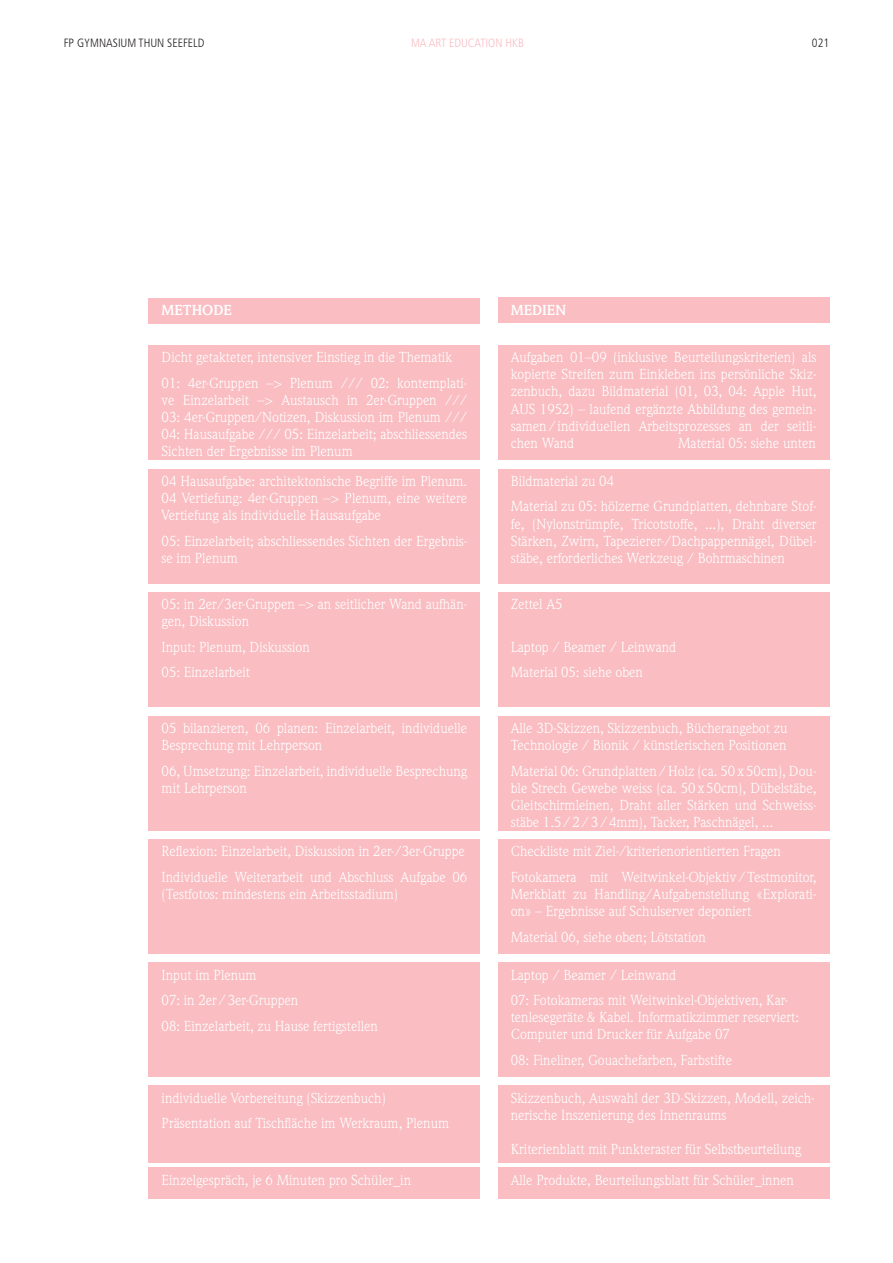
<style>
.page{position:relative;width:893px;height:1263px;background:#fff}
.page>*{position:absolute;margin:0;border:0;box-sizing:border-box;transform-origin:0 0}
.t1{font:14.25px/17.1px "Weidemann";color:#fff}
.t2{font:700 14.25px "Weidemann";color:#fff}
.t3{font:300 condensed 12px "Frutiger";color:#231f20}
.t4{font:300 condensed 12px "Frutiger";color:#f9bdc2}
</style>
<div class="page">
<div style="left:149px;top:298px;width:331px;height:25px;background:#f9bdc2"></div>
<div style="left:498px;top:298px;width:331px;height:25px;background:#f9bdc2"></div>
<div style="left:498px;top:1168px;width:331px;height:31px;background:#f9bdc2"></div>
<div style="left:149px;top:1168px;width:331px;height:31px;background:#f9bdc2"></div>
<div style="left:149px;top:345px;width:331px;height:115px;background:#f9bdc2"></div>
<div style="left:149px;top:469px;width:331px;height:115px;background:#f9bdc2"></div>
<div style="left:149px;top:592px;width:331px;height:115px;background:#f9bdc2"></div>
<div style="left:149px;top:716px;width:331px;height:114px;background:#f9bdc2"></div>
<div style="left:149px;top:839px;width:331px;height:115px;background:#f9bdc2"></div>
<div style="left:149px;top:1086px;width:331px;height:77px;background:#f9bdc2"></div>
<div style="left:149px;top:962px;width:331px;height:115px;background:#f9bdc2"></div>
<div style="left:498px;top:345px;width:331px;height:115px;background:#f9bdc2"></div>
<div style="left:498px;top:469px;width:331px;height:115px;background:#f9bdc2"></div>
<div style="left:498px;top:592px;width:331px;height:115px;background:#f9bdc2"></div>
<div style="left:498px;top:716px;width:331px;height:115px;background:#f9bdc2"></div>
<div style="left:498px;top:839px;width:331px;height:115px;background:#f9bdc2"></div>
<div style="left:498px;top:1086px;width:331px;height:77px;background:#f9bdc2"></div>
<div style="left:498px;top:962px;width:331px;height:115px;background:#f9bdc2"></div>
<p class="t3" style="left:64px;top:36px;width:142px">FP GYMNASIUM THUN SEEFELD</p>
<p class="t4" style="left:411px;top:36px;width:114px">MA ART EDUCATION HKB</p>
<p class="t3" style="left:812px;top:36px;width:19px">021</p>
<p class="t2" style="left:162px;top:302px;width:72px">METHODE</p>
<p class="t2" style="left:511px;top:301px;width:57px">MEDIEN</p>
<p class="t1" style="left:162px;top:344px;width:307px;line-height:25.7px">Dicht getakteter, intensiver Einstieg in die Thematik<br>01: 4er-Gruppen –&gt; Plenum /// 02: kontemplati-</p>
<p class="t1" style="left:162px;top:391px;width:307px;text-align:justify">ve Einzelarbeit –&gt; Austausch in 2er-Gruppen /// 03: 4er-Gruppen/Notizen, Diskussion im Plenum /// 04: Hausaufgabe /// 05: Einzelarbeit; abschliessendes Sichten der Ergebnisse im Plenum</p>
<p class="t1" style="left:162px;top:472px;width:307px;text-align:justify">04 Hausaufgabe: architektonische Begriffe im Plenum.<br>04 Vertiefung: 4er-Gruppen –&gt; Plenum, eine weitere Vertiefung als individuelle Hausaufgabe</p>
<p class="t1" style="left:162px;top:532px;width:307px">05: Einzelarbeit; abschliessendes Sichten der Ergebnis&shy;se im Plenum</p>
<p class="t1" style="left:162px;top:595px;width:307px">05: in 2er/3er-Gruppen –&gt; an seitlicher Wand aufhän&shy;gen, Diskussion</p>
<p class="t1" style="left:162px;top:634px;width:150px;line-height:25.7px">Input: Plenum, Diskussion<br>05: Einzelarbeit</p>
<p class="t1" style="left:162px;top:719px;width:307px">05 bilanzieren, 06 planen: Einzelarbeit, individuelle<br>Besprechung mit Lehrperson</p>
<p class="t1" style="left:162px;top:762px;width:307px">06, Umsetzung: Einzelarbeit, individuelle Besprechung mit Lehrperson</p>
<p class="t1" style="left:162px;top:838px;width:307px;line-height:25.7px">Reflexion: Einzelarbeit, Diskussion in 2er-/3er-Gruppe<br>Individuelle Weiterarbeit und Abschluss Aufgabe 06</p>
<p class="t1" style="left:162px;top:885px;width:238px">(Testfotos: mindestens ein Arbeitsstadium)</p>
<p class="t1" style="left:162px;top:962px;width:218px;line-height:25.7px">Input im Plenum<br>07: in 2er / 3er-Gruppen<br>08: Einzelarbeit, zu Hause fertigstellen</p>
<p class="t1" style="left:162px;top:1085px;width:289px;line-height:25.7px">individuelle Vorbereitung (Skizzenbuch)<br>Präsentation auf Tischfläche im Werkraum, Plenum</p>
<p class="t1" style="left:511px;top:349px;width:307px;text-align:justify">Aufgaben 01–09 (inklusive Beurteilungskriterien) als kopierte Streifen zum Einkleben ins persönliche Skiz&shy;zenbuch, dazu Bildmaterial (01, 03, 04: Apple Hut, AUS 1952) – laufend ergänzte Abbildung des gemein&shy;samen / individuellen Arbeitsprozesses an der seitli&shy;chen Wand</p>
<p class="t1" style="left:678px;top:434px;width:139px">Material 05: siehe unten</p>
<p class="t1" style="left:511px;top:468px;width:307px;line-height:25.7px">Bildmaterial zu 04<br>Material zu 05: hölzerne Grundplatten, dehnbare Stof-</p>
<p class="t1" style="left:511px;top:515px;width:307px;text-align:justify">fe, (Nylonstrümpfe, Tricotstoffe, ...), Draht diverser Stärken, Zwirn, Tapezierer-/Dachpappennägel, Dübel&shy;stäbe, erforderliches Werkzeug / Bohrmaschinen</p>
<p class="t1" style="left:511px;top:595px;width:53px">Zettel A5</p>
<p class="t1" style="left:511px;top:634px;width:167px;line-height:25.7px">Laptop / Beamer / Leinwand<br>Material 05: siehe oben</p>
<p class="t1" style="left:511px;top:719px;width:278px">Alle 3D-Skizzen, Skizzenbuch, Bücherangebot zu<br>Technologie / Bionik / künstlerischen Positionen</p>
<p class="t1" style="left:511px;top:762px;width:307px;text-align:justify">Material 06: Grundplatten / Holz (ca. 50 x 50cm), Dou&shy;ble Strech Gewebe weiss (ca. 50 x 50cm), Dübelstäbe, Gleitschirmleinen, Draht aller Stärken und Schweiss&shy;stäbe 1.5 / 2 / 3 / 4mm), Tacker, Paschnägel, ...</p>
<p class="t1" style="left:511px;top:838px;width:307px;line-height:25.7px">Checkliste mit Ziel-/kriterienorientierten Fragen<br>Fotokamera mit Weitwinkel-Objektiv / Testmonitor,</p>
<p class="t1" style="left:511px;top:885px;width:307px">Merkblatt zu Handling/Aufgabenstellung «Explorati&shy;on» – Ergebnisse auf Schulserver deponiert</p>
<p class="t1" style="left:511px;top:928px;width:197px">Material 06, siehe oben; Lötstation</p>
<p class="t1" style="left:511px;top:962px;width:279px;line-height:25.7px">Laptop / Beamer / Leinwand<br>07: Fotokameras mit Weitwinkel-Objektiven, Kar-</p>
<p class="t1" style="left:511px;top:1009px;width:290px">tenlesegeräte &amp; Kabel. Informatikzimmer reserviert:<br>Computer und Drucker für Aufgabe 07</p>
<p class="t1" style="left:511px;top:1051px;width:223px">08: Fineliner, Gouachefarben, Farbstifte</p>
<p class="t1" style="left:511px;top:1089px;width:305px">Skizzenbuch, Auswahl der 3D-Skizzen, Modell, zeich&shy;nerische Inszenierung des Innenraums</p>
<p class="t1" style="left:511px;top:1140px;width:292px">Kriterienblatt mit Punkteraster für Selbstbeurteilung</p>
<p class="t1" style="left:162px;top:1171px;width:251px">Einzelgespräch, je 6 Minuten pro Schüler_in</p>
<p class="t1" style="left:511px;top:1171px;width:285px">Alle Produkte, Beurteilungsblatt für Schüler_innen</p>
</div>
